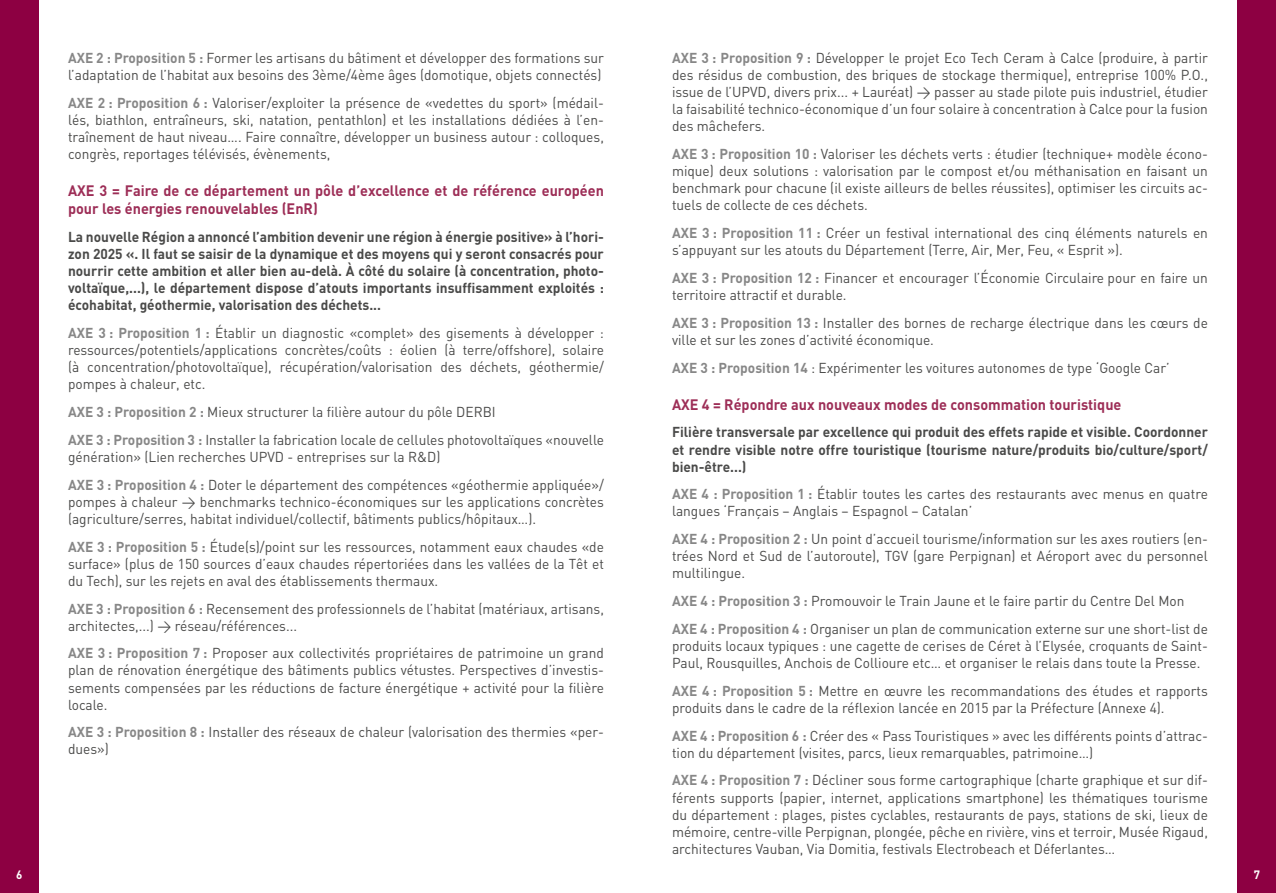
<style>
.page{position:relative;width:1276px;height:893px;background:#fff}
.page>*{position:absolute;margin:0;border:0;box-sizing:border-box;transform-origin:0 0}
.t1{font:700 15px/18px "DIN";color:#9d2e57;scale:.96 1}
.t2{font:14.25px/17.1px "DIN";color:#4a4a49;scale:.96 1}
.t3{font:700 14.25px/17.1px "DIN";color:#4a4a49;text-align:justify;scale:.96 1}
.t4{font:700 12px "DIN";color:#fff;scale:.96 1}
.s1{font-weight:700;color:#878787}
</style>
<div class="page">
<div style="left:0;top:0;width:38px;height:893px;background:#8d0042"></div>
<div style="left:1237px;top:0;width:39px;height:893px;background:#8d0042"></div>
<p class="t2" style="left:68px;top:49px;width:560px"><span class="s1">AXE 2 : Proposition 5 :</span> Former les artisans du bâtiment et développer des formations sur l’adaptation de l’habitat aux besoins des 3ème/4ème âges (domotique, objets connectés)</p>
<p class="t2" style="left:68px;top:94px;width:560px;text-align:justify"><span class="s1">AXE 2 : Proposition 6 :</span> Valoriser/exploiter la présence de «vedettes du sport» (médail&shy;lés, biathlon, entraîneurs, ski, natation, pentathlon) et les installations dédiées à l’en&shy;traînement de haut niveau…. Faire connaître, développer un business autour : colloques, congrès, reportages télévisés, évènements,</p>
<p class="t1" style="left:68px;top:181px;width:560px">AXE 3 = Faire de ce département un pôle d’excellence et de référence européen pour les énergies renouvelables (EnR)</p>
<p class="t3" style="left:68px;top:228px;width:560px">La nouvelle Région a annoncé l’ambition devenir une région à énergie positive» à l’hori&shy;zon 2025 «. Il faut se saisir de la dynamique et des moyens qui y seront consacrés pour nourrir cette ambition et aller bien au-delà. À côté du solaire (à concentration, photo&shy;voltaïque,...), le département dispose d’atouts importants insuffisamment exploités : écohabitat, géothermie, valorisation des déchets...</p>
<p class="t2" style="left:68px;top:324px;width:560px;text-align:justify"><span class="s1">AXE 3 : Proposition 1 :</span> Établir un diagnostic «complet» des gisements à développer : ressources/potentiels/applications concrètes/coûts : éolien (à terre/offshore), solaire (à concentration/photovoltaïque), récupération/valorisation des déchets, géothermie/ pompes à chaleur, etc.</p>
<p class="t2" style="left:68px;top:398px;width:560px;line-height:27.8px"><span class="s1">AXE 3 : Proposition 2 :</span> Mieux structurer la filière autour du pôle DERBI<br><span class="s1">AXE 3 : Proposition 3 :</span> Installer la fabrication locale de cellules photovoltaïques «nouvelle</p>
<p class="t2" style="left:68px;top:443px;width:560px;line-height:27.8px">génération» (Lien recherches UPVD - entreprises sur la R&amp;D)<br><span class="s1">AXE 3 : Proposition 4 :</span> Doter le département des compétences «géothermie appliquée»/</p>
<p class="t2" style="left:68px;top:493px;width:560px">pompes à chaleur &gt; benchmarks technico-économiques sur les applications concrètes (agriculture/serres, habitat individuel/collectif, bâtiments publics/hôpitaux…).</p>
<p class="t2" style="left:68px;top:538px;width:560px;text-align:justify"><span class="s1">AXE 3 : Proposition 5 :</span> Étude(s)/point sur les ressources, notamment eaux chaudes «de surface» (plus de 150 sources d’eaux chaudes répertoriées dans les vallées de la Têt et du Tech), sur les rejets en aval des établissements thermaux.</p>
<p class="t2" style="left:68px;top:599px;width:560px"><span class="s1">AXE 3 : Proposition 6 :</span> Recensement des professionnels de l’habitat (matériaux, artisans, architectes,...) &gt; réseau/références...</p>
<p class="t2" style="left:68px;top:644px;width:560px;text-align:justify"><span class="s1">AXE 3 : Proposition 7 :</span> Proposer aux collectivités propriétaires de patrimoine un grand plan de rénovation énergétique des bâtiments publics vétustes. Perspectives d’investis&shy;sements compensées par les réductions de facture énergétique + activité pour la filière locale.</p>
<p class="t2" style="left:68px;top:723px;width:560px"><span class="s1">AXE 3 : Proposition 8 :</span> Installer des réseaux de chaleur (valorisation des thermies «per&shy;dues»)</p>
<p class="t2" style="left:672px;top:49px;width:560px;text-align:justify"><span class="s1">AXE 3 : Proposition 9 :</span> Développer le projet Eco Tech Ceram à Calce (produire, à partir des résidus de combustion, des briques de stockage thermique), entreprise 100% P.O., issue de l’UPVD, divers prix... + Lauréat) &gt; passer au stade pilote puis industriel, étudier la faisabilité technico-économique d’un four solaire à concentration à Calce pour la fusion des mâchefers.</p>
<p class="t2" style="left:672px;top:145px;width:560px;text-align:justify"><span class="s1">AXE 3 : Proposition 10 :</span> Valoriser les déchets verts : étudier (technique+ modèle écono&shy;mique) deux solutions : valorisation par le compost et/ou méthanisation en faisant un benchmark pour chacune (il existe ailleurs de belles réussites), optimiser les circuits ac&shy;tuels de collecte de ces déchets.</p>
<p class="t2" style="left:672px;top:224px;width:560px"><span class="s1">AXE 3 : Proposition 11 :</span> Créer un festival international des cinq éléments naturels en s’appuyant sur les atouts du Département (Terre, Air, Mer, Feu, « Esprit »).</p>
<p class="t2" style="left:672px;top:269px;width:560px"><span class="s1">AXE 3 : Proposition 12 :</span> Financer et encourager l’Économie Circulaire pour en faire un territoire attractif et durable.</p>
<p class="t2" style="left:672px;top:314px;width:560px"><span class="s1">AXE 3 : Proposition 13 :</span> Installer des bornes de recharge électrique dans les cœurs de ville et sur les zones d’activité économique.</p>
<p class="t2" style="left:672px;top:359px;width:520px"><span class="s1">AXE 3 : Proposition 14</span> : Expérimenter les voitures autonomes de type ‘Google Car’</p>
<p class="t1" style="left:672px;top:395px;width:470px">AXE 4 = Répondre aux nouveaux modes de consommation touristique</p>
<p class="t3" style="left:672px;top:423px;width:560px">Filière transversale par excellence qui produit des effets rapide et visible. Coordonner et rendre visible notre offre touristique (tourisme nature/produits bio/culture/sport/ bien-être...)</p>
<p class="t2" style="left:672px;top:485px;width:560px"><span class="s1">AXE 4 : Proposition 1 :</span> Établir toutes les cartes des restaurants avec menus en quatre langues ‘Français – Anglais – Espagnol – Catalan’</p>
<p class="t2" style="left:672px;top:530px;width:560px;text-align:justify"><span class="s1">AXE 4 : Proposition 2 :</span> Un point d’accueil tourisme/information sur les axes routiers (en&shy;trées Nord et Sud de l’autoroute), TGV (gare Perpignan) et Aéroport avec du personnel multilingue.</p>
<p class="t2" style="left:672px;top:587px;width:560px;line-height:27.8px"><span class="s1">AXE 4 : Proposition 3 :</span> Promouvoir le Train Jaune et le faire partir du Centre Del Mon<br><span class="s1">AXE 4 : Proposition 4 :</span> Organiser un plan de communication externe sur une short-list de</p>
<p class="t2" style="left:672px;top:637px;width:560px">produits locaux typiques : une cagette de cerises de Céret à l’Elysée, croquants de Saint-<br>Paul, Rousquilles, Anchois de Collioure etc… et organiser le relais dans toute la Presse.</p>
<p class="t2" style="left:672px;top:682px;width:560px"><span class="s1">AXE 4 : Proposition 5 :</span> Mettre en œuvre les recommandations des études et rapports produits dans le cadre de la réflexion lancée en 2015 par la Préfecture (Annexe 4).</p>
<p class="t2" style="left:672px;top:727px;width:560px"><span class="s1">AXE 4 : Proposition 6 :</span> Créer des « Pass Touristiques » avec les différents points d’attrac&shy;tion du département (visites, parcs, lieux remarquables, patrimoine…)</p>
<p class="t2" style="left:672px;top:771px;width:560px;text-align:justify"><span class="s1">AXE 4 : Proposition 7 :</span> Décliner sous forme cartographique (charte graphique et sur dif&shy;férents supports (papier, internet, applications smartphone) les thématiques tourisme du département : plages, pistes cyclables, restaurants de pays, stations de ski, lieux de mémoire, centre-ville Perpignan, plongée, pêche en rivière, vins et terroir, Musée Rigaud, architectures Vauban, Via Domitia, festivals Electrobeach et Déferlantes…</p>
<p class="t4" style="left:16px;top:867px;width:8px">6</p>
<p class="t4" style="left:1253px;top:867px;width:8px">7</p>
</div>
